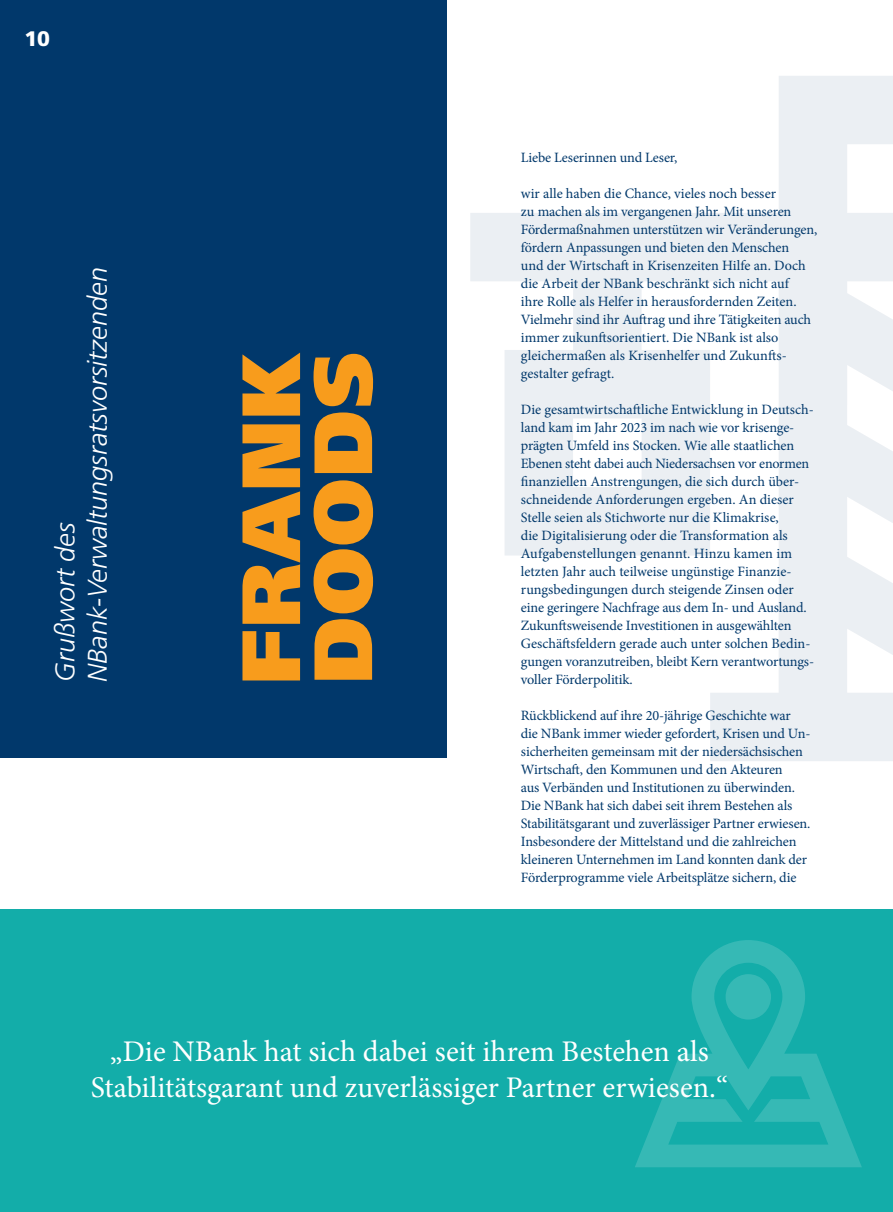
<style>
.page{position:relative;width:893px;height:1212px;background:#fff}
.page>*{position:absolute;margin:0;border:0;box-sizing:border-box;transform-origin:0 0}
.t1{font:900 82.5px/72px "Frutiger LT Std";letter-spacing:.02em;color:#f89c1c}
.t2{font:30px/36px "Minion Pro";color:#fff;text-align:center}
.t3{font:italic 300 27px/32.4px "Frutiger LT Std";color:#fff}
.t4{font:900 21px "Frutiger LT Std";color:#fff}
.t5{font:14.25px/18px "Minion Pro";letter-spacing:-.01em;color:#01386b}
</style>
<div class="page">
<svg style="left:470px;top:76px;width:423px;height:685px"></svg>
<div style="left:0;top:0;width:446px;height:757px;background:#01386b"></div>
<div style="left:0;top:909px;width:893px;height:303px;background:#13ada9"></div>
<svg style="left:635px;top:940px;width:227px;height:227px"></svg>
<h3 class="t4" style="left:24px;top:26px;width:27px">10</h3>
<h3 class="t3" style="left:49px;top:682px;width:416px;rotate:-90deg">Grußwort des<br>NBank-Verwaltungsratsvorsitzenden</h3>
<h1 class="t1" style="left:235px;top:684px;width:334px;rotate:-90deg">FRANK<br>DOODS</h1>
<p class="t5" style="left:521px;top:149px;width:158px">Liebe Leserinnen und Leser,</p>
<p class="t5" style="left:521px;top:185px;width:298px">wir alle haben die Chance, vieles noch besser<br>zu machen als im vergangenen Jahr. Mit unseren Fördermaßnahmen unterstützen wir Veränderungen, fördern Anpassungen und bieten den Menschen<br>und der Wirtschaft in Krisenzeiten Hilfe an. Doch die Arbeit der NBank beschränkt sich nicht auf<br>ihre Rolle als Helfer in herausfordernden Zeiten.<br>Vielmehr sind ihr Auftrag und ihre Tätigkeiten auch immer zukunftsorientiert. Die NBank ist also gleichermaßen als Krisenhelfer und Zukunfts&shy;gestalter gefragt.</p>
<p class="t5" style="left:521px;top:400px;width:295px">Die gesamtwirtschaftliche Entwicklung in Deutsch&shy;land kam im Jahr 2023 im nach wie vor krisenge&shy;prägten Umfeld ins Stocken. Wie alle staatlichen Ebenen steht dabei auch Niedersachsen vor enormen finanziellen Anstrengungen, die sich durch über&shy;schneidende Anforderungen ergeben. An dieser Stelle seien als Stichworte nur die Klimakrise,<br>die Digitalisierung oder die Transformation als Aufgabenstellungen genannt. Hinzu kamen im letzten Jahr auch teilweise ungünstige Finanzie&shy;rungsbedingungen durch steigende Zinsen oder eine geringere Nachfrage aus dem In- und Ausland.<br>Zukunftsweisende Investitionen in ausgewählten Geschäftsfeldern gerade auch unter solchen Bedin&shy;gungen voranzutreiben, bleibt Kern verantwortungs&shy;voller Förderpolitik.</p>
<p class="t5" style="left:521px;top:706px;width:291px">Rückblickend auf ihre 20-jährige Geschichte war die NBank immer wieder gefordert, Krisen und Un&shy;sicherheiten gemeinsam mit der niedersächsischen Wirtschaft, den Kommunen und den Akteuren<br>aus Verbänden und Institutionen zu überwinden.<br>Die NBank hat sich dabei seit ihrem Bestehen als Stabilitätsgarant und zuverlässiger Partner erwiesen.<br>Insbesondere der Mittelstand und die zahlreichen kleineren Unternehmen im Land konnten dank der Förderprogramme viele Arbeitsplätze sichern, die</p>
<h2 class="t2" style="left:91px;top:1033px;width:639px">„Die NBank hat sich dabei seit ihrem Bestehen als<br>Stabilitätsgarant und zuverlässiger Partner erwiesen.“</h2>
</div>
